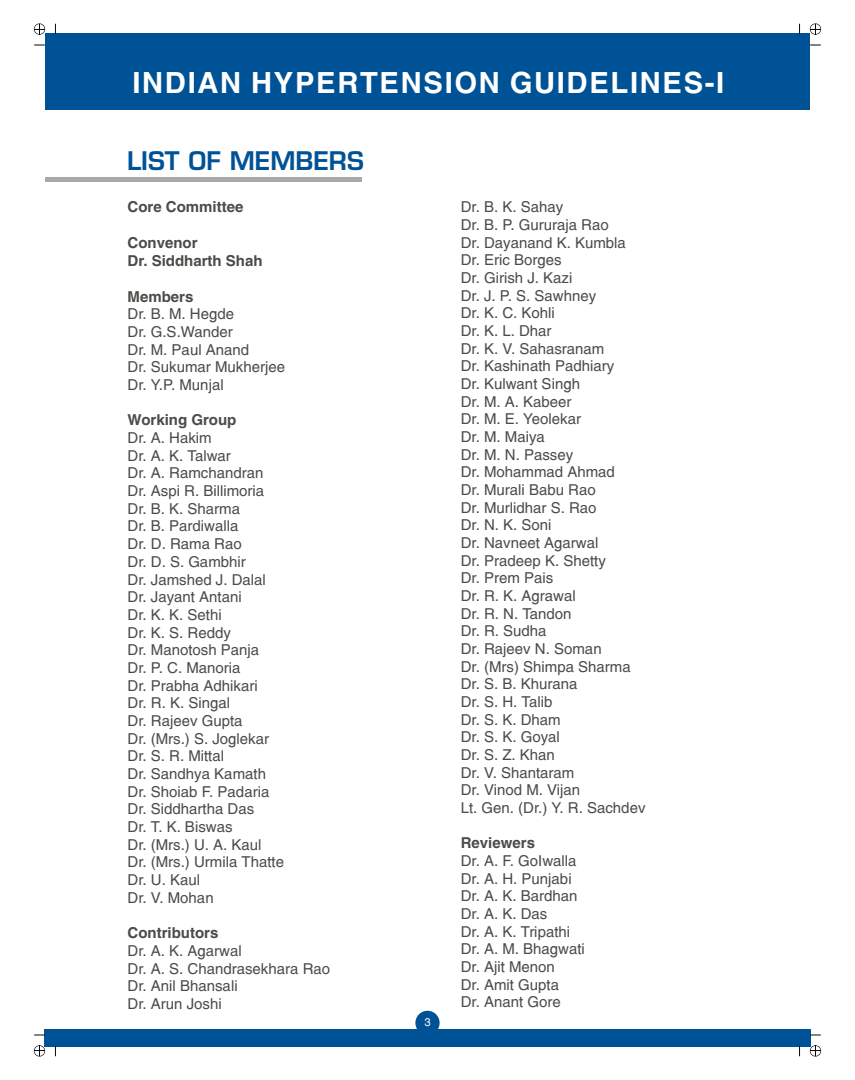
<style>
.page{position:relative;width:855px;height:1080px;background:#fff}
.page>*{position:absolute;margin:0;border:0;box-sizing:border-box;transform-origin:0 0}
.t1{font:700 29.12px "Switzerland";letter-spacing:.06em;color:#fff}
.t2{font:25px "Square 721 Dm";color:#005296}
.t3{font:15px/17.6px "Switzerland";color:#4d4a47}
.t4{font:700 15px/17.9px "Switzerland";color:#4d4a47}
.t5{font:11.25px "Switzerland";color:#fff}
</style>
<div class="page">
<div style="left:45px;top:33px;width:765px;height:76px;background:#005296"></div>
<div style="left:44px;top:1029px;width:767px;height:18px;background:#005296"></div>
<svg style="left:34px;top:1045px;width:11px;height:12px"></svg>
<svg style="left:810px;top:1045px;width:11px;height:12px"></svg>
<svg style="left:810px;top:23px;width:11px;height:12px"></svg>
<svg style="left:34px;top:23px;width:11px;height:12px"></svg>
<div style="left:415px;top:1011px;width:25px;height:24px;background:#005296;border-radius:50%"></div>
<hr style="left:45px;top:178px;width:317px;height:4px;background:#aba8a8">
<h1 class="t1" style="left:132px;top:65px;width:593px">INDIAN HYPERTENSION GUIDELINES-I</h1>
<h2 class="t2" style="left:127px;top:151px;width:238px">LIST OF MEMBERS</h2>
<p class="t4" style="left:128px;top:200px;width:117px">Core Committee</p>
<p class="t4" style="left:128px;top:236px;width:137px">Convenor<br>Dr. Siddharth Shah</p>
<p class="t4" style="left:128px;top:289px;width:67px">Members</p>
<p class="t3" style="left:128px;top:307px;width:159px">Dr. B. M. Hegde<br>Dr. G.S.Wander<br>Dr. M. Paul Anand<br>Dr. Sukumar Mukherjee<br>Dr. Y.P. Munjal</p>
<p class="t4" style="left:128px;top:413px;width:110px">Working Group</p>
<p class="t3" style="left:128px;top:431px;width:158px">Dr. A. Hakim<br>Dr. A. K. Talwar<br>Dr. A. Ramchandran<br>Dr. Aspi R. Billimoria<br>Dr. B. K. Sharma<br>Dr. B. Pardiwalla<br>Dr. D. Rama Rao<br>Dr. D. S. Gambhir<br>Dr. Jamshed J. Dalal<br>Dr. Jayant Antani<br>Dr. K. K. Sethi<br>Dr. K. S. Reddy<br>Dr. Manotosh Panja<br>Dr. P. C. Manoria<br>Dr. Prabha Adhikari<br>Dr. R. K. Singal<br>Dr. Rajeev Gupta<br>Dr. (Mrs.) S. Joglekar<br>Dr. S. R. Mittal<br>Dr. Sandhya Kamath<br>Dr. Shoiab F. Padaria<br>Dr. Siddhartha Das<br>Dr. T. K. Biswas<br>Dr. (Mrs.) U. A. Kaul<br>Dr. (Mrs.) Urmila Thatte<br>Dr. U. Kaul<br>Dr. V. Mohan</p>
<p class="t4" style="left:128px;top:926px;width:92px">Contributors</p>
<p class="t3" style="left:128px;top:944px;width:204px">Dr. A. K. Agarwal<br>Dr. A. S. Chandrasekhara Rao<br>Dr. Anil Bhansali<br>Dr. Arun Joshi</p>
<p class="t5" style="left:425px;top:1016px;width:8px">3</p>
<p class="t3" style="left:461px;top:200px;width:186px">Dr. B. K. Sahay<br>Dr. B. P. Gururaja Rao<br>Dr. Dayanand K. Kumbla<br>Dr. Eric Borges<br>Dr. Girish J. Kazi<br>Dr. J. P. S. Sawhney<br>Dr. K. C. Kohli<br>Dr. K. L. Dhar<br>Dr. K. V. Sahasranam<br>Dr. Kashinath Padhiary<br>Dr. Kulwant Singh<br>Dr. M. A. Kabeer<br>Dr. M. E. Yeolekar<br>Dr. M. Maiya<br>Dr. M. N. Passey<br>Dr. Mohammad Ahmad<br>Dr. Murali Babu Rao<br>Dr. Murlidhar S. Rao<br>Dr. N. K. Soni<br>Dr. Navneet Agarwal<br>Dr. Pradeep K. Shetty<br>Dr. Prem Pais<br>Dr. R. K. Agrawal<br>Dr. R. N. Tandon<br>Dr. R. Sudha<br>Dr. Rajeev N. Soman<br>Dr. (Mrs) Shimpa Sharma<br>Dr. S. B. Khurana<br>Dr. S. H. Talib<br>Dr. S. K. Dham<br>Dr. S. K. Goyal<br>Dr. S. Z. Khan<br>Dr. V. Shantaram<br>Dr. Vinod M. Vijan<br>Lt. Gen. (Dr.) Y. R. Sachdev</p>
<p class="t4" style="left:461px;top:836px;width:76px">Reviewers</p>
<p class="t3" style="left:461px;top:854px;width:126px">Dr. A. F. GoIwalla<br>Dr. A. H. Punjabi<br>Dr. A. K. Bardhan<br>Dr. A. K. Das<br>Dr. A. K. Tripathi<br>Dr. A. M. Bhagwati<br>Dr. Ajit Menon<br>Dr. Amit Gupta<br>Dr. Anant Gore</p>
</div>
